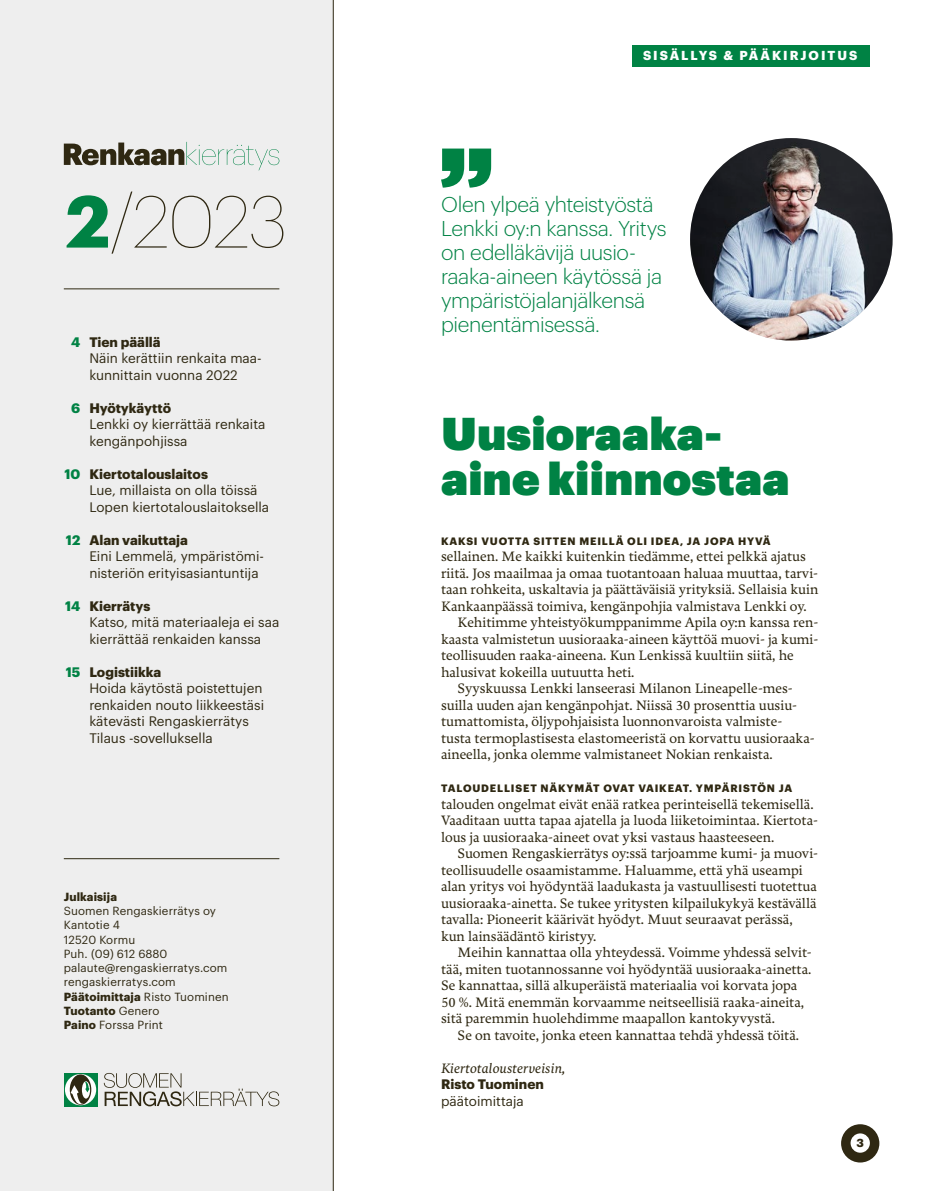
<style>
.page{position:relative;width:936px;height:1191px;background:#fff}
.page>*{position:absolute;margin:0;border:0;box-sizing:border-box;transform-origin:0 0}
.t1{font:100 72px "Graphik";color:#2f2812}
.t2{font:45px/45px "Graphik Super";letter-spacing:.01em;color:#008244}
.t3{font:300 21px/24px "Graphik";letter-spacing:-.02em;color:#008244}
.t4{font:500 14.25px/16.5px "Freya";color:#2f2812}
.t5{font:italic 500 14.25px "Freya";color:#2f2812}
.t6{font:13.5px/16.5px "Graphik";color:#2f2812}
.t7{font:700 13.5px "Graphik";color:#2f2812}
.t8{font:700 12.75px "Graphik";letter-spacing:.155em;color:#fff}
.t9{font:11.55px/14.2px "Graphik";letter-spacing:.01em;color:#2f2812}
.t10{font:700 11.55px "Graphik";letter-spacing:.01em;color:#2f2812}
.t11{font:700 11.4px "Graphik";color:#2f2812}
.t12{font:700 10.5px "Graphik";letter-spacing:.08em;color:#2f2812}
.s1{font-weight:700;color:#008244}
.s2{font-weight:700}
</style>
<div class="page">
<div style="left:0;top:0;width:333px;height:1191px;background:#eee"></div>
<hr style="left:333px;top:0;width:1px;height:1191px;background:#2f2812">
<img style="left:690px;top:138px;width:202px;height:202px;border-radius:101px">
<div style="left:632px;top:45px;width:238px;height:22px;background:#008244"></div>
<svg style="left:64px;top:1073px;width:33px;height:33px"></svg>
<svg style="left:65px;top:1074px;width:31px;height:31px"></svg>
<svg style="left:70px;top:1074px;width:21px;height:30px"></svg>
<svg style="left:71px;top:1081px;width:18px;height:23px"></svg>
<svg style="left:104px;top:1073px;width:175px;height:33px"></svg>
<hr style="left:64px;top:858px;width:215px;height:1px;background:#2f2812">
<svg style="left:64px;top:142px;width:215px;height:28px"></svg>
<hr style="left:64px;top:288px;width:215px;height:1px;background:#2f2812">
<svg style="left:441px;top:149px;width:50px;height:39px"></svg>
<svg style="left:841px;top:1124px;width:38px;height:38px"></svg>
<h1 class="t1" style="left:66px;top:171px;width:222px"><span class="s1">2</span>/2023</h1>
<p class="t6" style="left:89px;top:332px;width:174px;text-indent:-18px"><span class="s1">4</span> <span class="s2">Tien päällä<br></span>Näin kerättiin renkaita maa&shy;kunnittain vuonna 2022</p>
<p class="t6" style="left:89px;top:398px;width:178px;text-indent:-18px"><span class="s1">6</span> <span class="s2">Hyötykäyttö<br></span>Lenkki oy kierrättää renkaita kengänpohjissa</p>
<p class="t6" style="left:89px;top:464px;width:181px;text-indent:-25px"><span class="s1">10</span> <span class="s2">Kiertotalouslaitos<br></span>Lue, millaista on olla töissä<br>Lopen kiertotalouslaitoksella</p>
<p class="t6" style="left:89px;top:530px;width:176px;text-indent:-23px"><span class="s1">12</span> <span class="s2">Alan vaikuttaja<br></span>Eini Lemmelä, ympäristömi&shy;nisteriön erityisasiantuntija</p>
<p class="t6" style="left:89px;top:596px;width:191px;text-indent:-24px"><span class="s1">14</span> <span class="s2">Kierrätys<br></span>Katso, mitä materiaaleja ei saa kierrättää renkaiden kanssa</p>
<p class="t6" style="left:89px;top:662px;width:176px;text-indent:-24px"><span class="s1">15</span> <span class="s2">Logistiikka<br></span>Hoida käytöstä poistettujen renkaiden nouto liikkeestäsi kätevästi Rengaskierrätys<br>Tilaus -sovelluksella</p>
<p class="t10" style="left:64px;top:887px;width:55px">Julkaisija</p>
<p class="t9" style="left:64px;top:902px;width:166px">Suomen Rengaskierrätys oy<br>Kantotie 4<br>12520 Kormu<br>Puh. (09) 612 6880 palaute@rengaskierratys.com rengaskierratys.com<br><span class="s2">Päätoimittaja</span> Risto Tuominen<br><span class="s2">Tuotanto</span> Genero<br><span class="s2">Paino</span> Forssa Print</p>
<p class="t8" style="left:643px;top:46px;width:216px">SISÄLLYS &amp; PÄÄKIRJOITUS</p>
<h3 class="t3" style="left:441px;top:190px;width:227px">Olen ylpeä yhteistyöstä<br>Lenkki oy:n kanssa. Yritys on edelläkävijä uusio&shy;raaka-aineen käytössä ja ympäristöjalanjälkensä pienentämisessä.</h3>
<h2 class="t2" style="left:441px;top:407px;width:350px">Uusioraaka&shy;aine kiinnostaa</h2>
<p class="t12" style="left:441px;top:533px;width:331px">KAKSI VUOTTA SITTEN MEILLÄ OLI IDEA, JA JOPA HYVÄ</p>
<p class="t4" style="left:441px;top:549px;width:366px">sellainen. Me kaikki kuitenkin tiedämme, ettei pelkkä ajatus</p>
<p class="t4" style="left:441px;top:565px;width:378px">riitä. Jos maailmaa ja omaa tuotantoaan haluaa muuttaa, tarvi-</p>
<p class="t4" style="left:441px;top:582px;width:379px">taan rohkeita, uskaltavia ja päättäväisiä yrityksiä. Sellaisia kuin</p>
<p class="t4" style="left:441px;top:598px;width:367px">Kankaanpäässä toimiva, kengänpohjia valmistava Lenkki oy.</p>
<p class="t4" style="left:457px;top:615px;width:362px">Kehitimme yhteistyökumppanimme Apila oy:n kanssa ren-</p>
<p class="t4" style="left:441px;top:631px;width:379px">kaasta valmistetun uusioraaka-aineen käyttöä muovi- ja kumi-</p>
<p class="t4" style="left:441px;top:648px;width:354px">teollisuuden raaka-aineena. Kun Lenkissä kuultiin siitä, he</p>
<p class="t4" style="left:441px;top:664px;width:195px">halusivat kokeilla uutuutta heti.</p>
<p class="t4" style="left:457px;top:681px;width:336px">Syyskuussa Lenkki lanseerasi Milanon Lineapelle-mes-</p>
<p class="t4" style="left:441px;top:697px;width:357px">suilla uuden ajan kengänpohjat. Niissä 30 prosenttia uusiu-</p>
<p class="t4" style="left:441px;top:714px;width:343px">tumattomista, öljypohjaisista luonnonvaroista valmiste-</p>
<p class="t4" style="left:441px;top:730px;width:375px">tusta termoplastisesta elastomeeristä on korvattu uusioraaka-</p>
<p class="t4" style="left:441px;top:747px;width:333px">aineella, jonka olemme valmistaneet Nokian renkaista.</p>
<p class="t12" style="left:441px;top:780px;width:352px">TALOUDELLISET NÄKYMÄT OVAT VAIKEAT. YMPÄRISTÖN JA</p>
<p class="t4" style="left:441px;top:796px;width:378px">talouden ongelmat eivät enää ratkea perinteisellä tekemisellä.<br>Vaaditaan uutta tapaa ajatella ja luoda liiketoimintaa. Kiertota&shy;lous ja uusioraaka-aineet ovat yksi vastaus haasteeseen.</p>
<p class="t4" style="left:441px;top:846px;width:377px;text-indent:17px">Suomen Rengaskierrätys oy:ssä tarjoamme kumi- ja muovi&shy;teollisuudelle osaamistamme. Haluamme, että yhä useampi alan yritys voi hyödyntää laadukasta ja vastuullisesti tuotettua uusioraaka-ainetta. Se tukee yritysten kilpailukykyä kestävällä tavalla: Pioneerit käärivät hyödyt. Muut seuraavat perässä, kun lainsäädäntö kiristyy.</p>
<p class="t4" style="left:441px;top:945px;width:372px;text-indent:16px">Meihin kannattaa olla yhteydessä. Voimme yhdessä selvit&shy;tää, miten tuotannossanne voi hyödyntää uusioraaka-ainetta.<br>Se kannattaa, sillä alkuperäistä materiaalia voi korvata jopa 50 %. Mitä enemmän korvaamme neitseellisiä raaka-aineita, sitä paremmin huolehdimme maapallon kantokyvystä.</p>
<p class="t4" style="left:457px;top:1027px;width:343px">Se on tavoite, jonka eteen kannattaa tehdä yhdessä töitä.</p>
<p class="t5" style="left:441px;top:1060px;width:126px">Kiertotalousterveisin,</p>
<p class="t7" style="left:441px;top:1074px;width:104px">Risto Tuominen</p>
<p class="t6" style="left:441px;top:1091px;width:84px">päätoimittaja</p>
<p class="t11" style="left:856px;top:1134px;width:9px">3</p>
</div>
